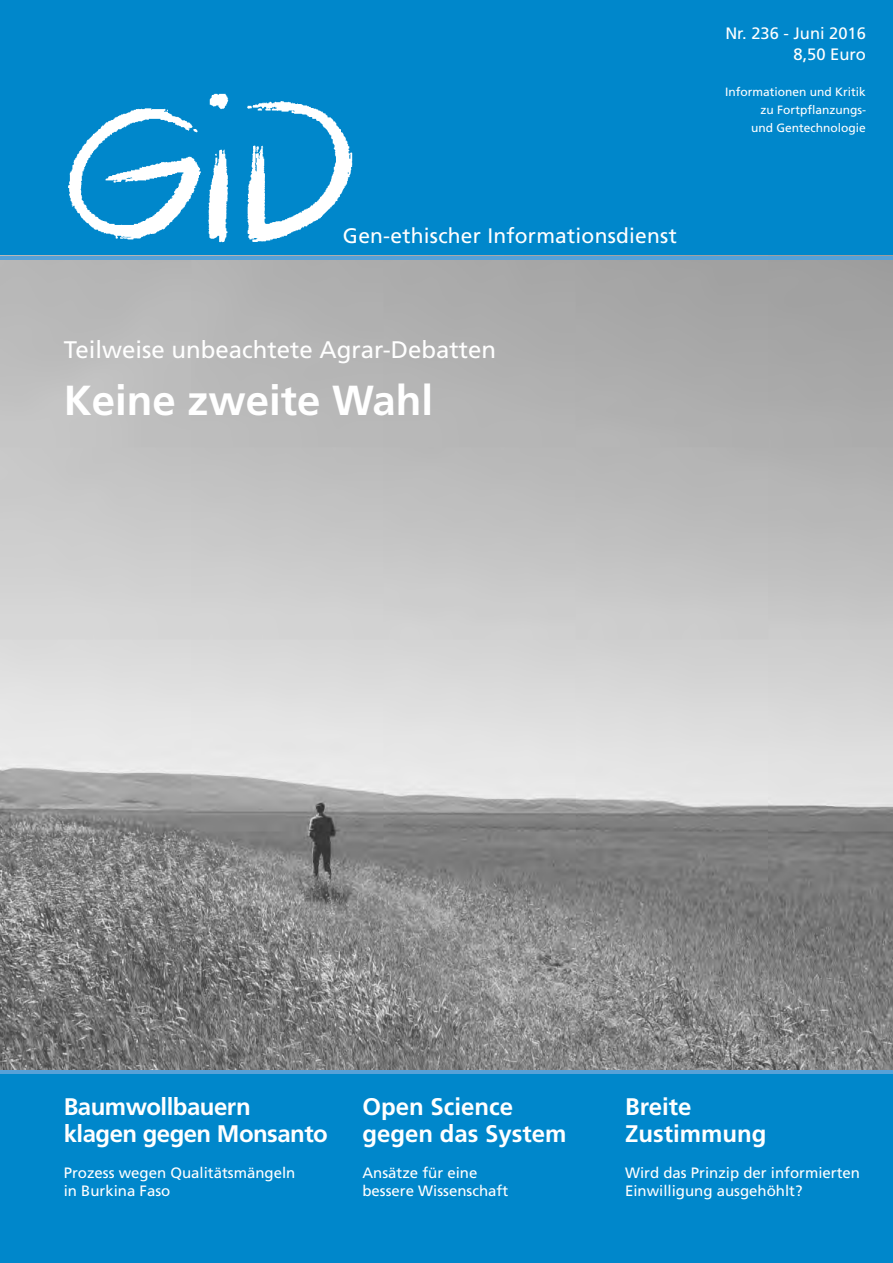
<style>
.page{position:relative;width:893px;height:1263px;background:#0087cb}
.page>*{position:absolute;margin:0;border:0;box-sizing:border-box;transform-origin:0 0}
.t1{font:700 42px "Frutiger";color:#fff}
.t2{font:700 24px/27px "Frutiger";color:#fff}
.t3{font:24px "Frutiger";color:#fff}
.t4{font:700 24px/27px "Frutiger";letter-spacing:-.02em;color:#fff}
.t5{font:21px "Frutiger";letter-spacing:.01em;color:#fff}
.t6{font:16.5px/21px "Frutiger";color:#fff;text-align:right}
.t7{font:15px/18px "Frutiger";color:#fff}
.t8{font:12px/18px "Frutiger";color:#fff;text-align:right}
</style>
<div class="page">
<img style="left:0;top:260px;width:893px;height:810px">
<img style="left:58px;top:93px;width:305px;height:163px">
<hr style="left:0;top:256px;width:893px;height:4px;background:#56a1d8">
<hr style="left:0;top:1070px;width:893px;height:4px;background:#56a1d8">
<p class="t5" style="left:343px;top:227px;width:335px">Gen-ethischer Informationsdienst</p>
<p class="t3" style="left:64px;top:340px;width:434px">Teilweise unbeachtete Agrar-Debatten</p>
<p class="t1" style="left:64px;top:384px;width:371px">Keine zweite Wahl</p>
<p class="t6" style="left:725px;top:24px;width:142px">Nr. 236 - Juni 2016<br>8,50 Euro</p>
<p class="t8" style="left:725px;top:83px;width:142px">Informationen und Kritik zu Fortpflanzungs-<br>und Gentechnologie</p>
<p class="t4" style="left:64px;top:1095px;width:266px">Baumwollbauern klagen gegen Monsanto</p>
<p class="t7" style="left:64px;top:1165px;width:233px">Prozess wegen Qualitätsmängeln in Burkina Faso</p>
<p class="t2" style="left:362px;top:1095px;width:205px">Open Science gegen das System</p>
<p class="t7" style="left:362px;top:1165px;width:147px">Ansätze für eine bessere Wissenschaft</p>
<p class="t2" style="left:625px;top:1095px;width:143px">Breite<br>Zustimmung</p>
<p class="t7" style="left:625px;top:1165px;width:237px">Wird das Prinzip der informierten<br>Einwilligung ausgehöhlt?</p>
</div>
